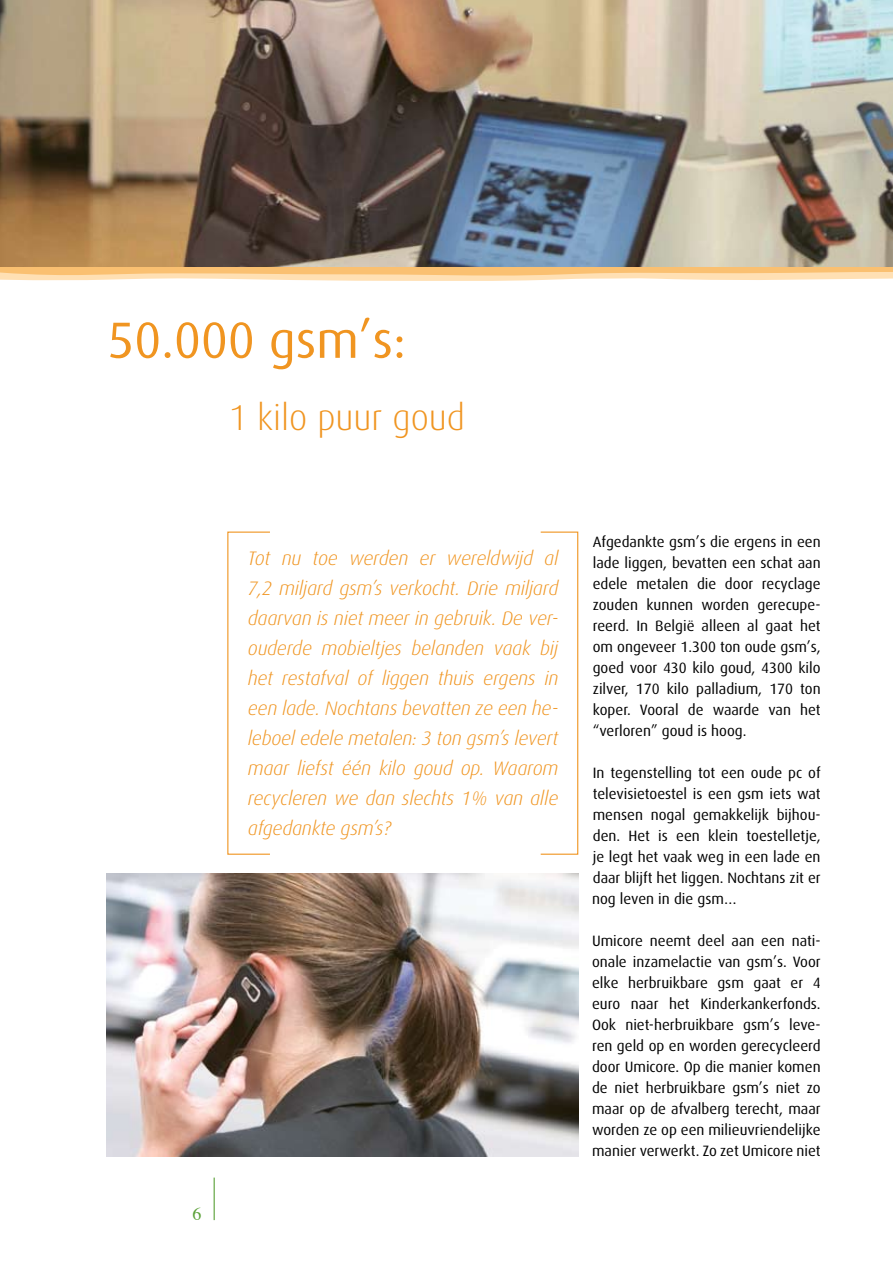
<style>
.page{position:relative;width:893px;height:1263px;background:#fff}
.page>*{position:absolute;margin:0;border:0;box-sizing:border-box;transform-origin:0 0}
.t1{font:51px "Dax";color:#f09521}
.t2{font:300 36px "Dax";color:#f09521}
.t3{font:italic 300 19.5px/30px "Dax";letter-spacing:-.01em;color:#f09521;text-align:justify}
.t4{font:18px "Times";color:#5ba138}
.t5{font:15px/21px "Dax";color:#000;text-align:justify}
</style>
<div class="page">
<hr style="left:214px;top:1177px;width:1px;height:43px;background:#5ba138">
<img style="left:0;top:0;width:893px;height:267px">
<div style="left:540px;top:531px;width:38px;height:324px;border:1px solid #f09521"></div>
<svg style="left:0;top:267px;width:893px;height:14px;background:#fcd39a"></svg>
<img style="left:106px;top:873px;width:472px;height:284px">
<h1 class="t1" style="left:107px;top:312px;width:300px">50.000 gsm’s:</h1>
<h2 class="t2" style="left:229px;top:397px;width:238px">1 kilo puur goud</h2>
<p class="t4" style="left:192px;top:1197px;width:10px">6</p>
<p class="t3" style="left:248px;top:544px;width:312px">Tot nu toe werden er wereldwijd al 7,2 miljard gsm’s verkocht. Drie miljard daarvan is niet meer in gebruik. De ver&shy;ouderde mobieltjes belanden vaak bij het restafval of liggen thuis ergens in een lade. Nochtans bevatten ze een he&shy;leboel edele metalen: 3 ton gsm’s levert maar liefst één kilo goud op. Waarom recycleren we dan slechts 1% van alle afgedankte gsm’s?</p>
<p class="t5" style="left:593px;top:531px;width:229px">Afgedankte gsm’s die ergens in een lade liggen, bevatten een schat aan edele metalen die door recyclage zouden kunnen worden gerecupe&shy;reerd. In België alleen al gaat het om ongeveer 1.300 ton oude gsm’s, goed voor 430 kilo goud, 4300 kilo zilver, 170 kilo palladium, 170 ton koper. Vooral de waarde van het “verloren” goud is hoog.</p>
<p class="t5" style="left:592px;top:762px;width:230px">In tegenstelling tot een oude pc of televisietoestel is een gsm iets wat mensen nogal gemakkelijk bijhou&shy;den. Het is een klein toestelletje, je legt het vaak weg in een lade en daar blijft het liggen. Nochtans zit er nog leven in die gsm…</p>
<p class="t5" style="left:592px;top:930px;width:230px">Umicore neemt deel aan een nati&shy;onale inzamelactie van gsm’s. Voor elke herbruikbare gsm gaat er 4 euro naar het Kinderkankerfonds.<br>Ook niet-herbruikbare gsm’s leve&shy;ren geld op en worden gerecycleerd door Umicore. Op die manier komen de niet herbruikbare gsm’s niet zo maar op de afvalberg terecht, maar worden ze op een milieuvriendelijke manier verwerkt. Zo zet Umicore niet</p>
</div>
